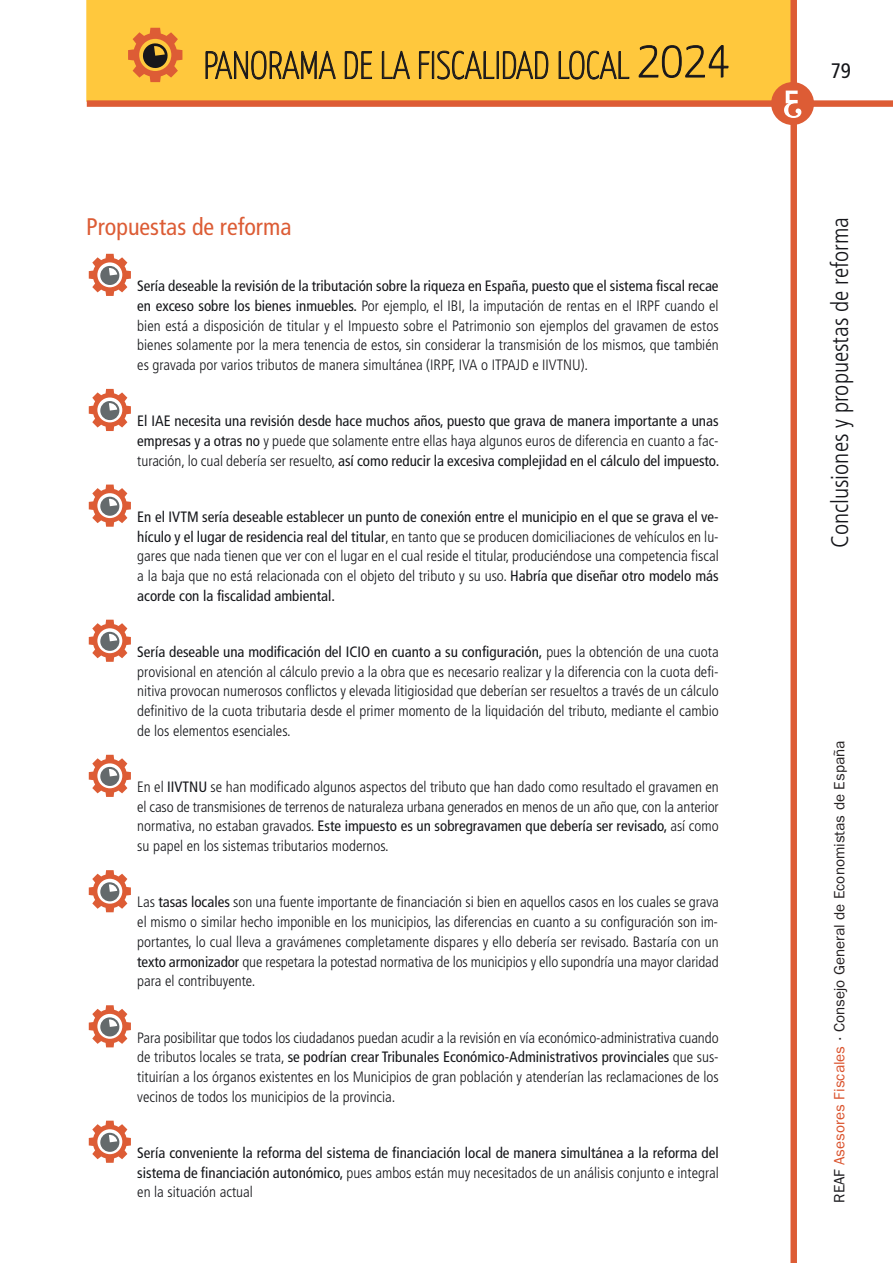
<style>
.page{position:relative;width:893px;height:1263px;background:#fff}
.page>*{position:absolute;margin:0;border:0;box-sizing:border-box;transform-origin:0 0}
.t1{font:100 38.55px "Yanone Kaffeesatz";color:#18171b}
.t2{font:300 condensed 24px "Frutiger";color:#15161a}
.t3{font:condensed 24px "Frutiger";color:#dc5c35}
.t4{font:condensed 21px "Frutiger";color:#15161a}
.t5{font:300 condensed 15px/19.6px "Frutiger";color:#15161a;text-align:justify}
.t6{font:condensed 15px/19.6px "Frutiger";color:#15161a;text-align:justify}
.t7{font:15px "Franklin Gothic";color:#231f20}
.s1{font-size:52.35px}
.s2{font-weight:400}
.s3{font-weight:300}
.s4{color:#18171b}
.s5{color:#da512b}
</style>
<div class="page">
<div style="left:86px;top:0;width:704px;height:102px;background:#ffc83d"></div>
<div style="left:790px;top:0;width:7px;height:1263px;background:#dd5c35"></div>
<div style="left:87px;top:100px;width:806px;height:7px;background:#dd5c35"></div>
<div style="left:771px;top:82px;width:43px;height:43px;background:#dd5c35;border-radius:50%"></div>
<svg style="left:784px;top:91px;width:17px;height:27px"></svg>
<svg style="left:128px;top:28px;width:54px;height:54px;background:#d18435"></svg>
<svg style="left:89px;top:485px;width:42px;height:42px"></svg>
<svg style="left:89px;top:620px;width:42px;height:42px"></svg>
<svg style="left:89px;top:755px;width:42px;height:42px"></svg>
<svg style="left:89px;top:870px;width:42px;height:42px"></svg>
<svg style="left:89px;top:1005px;width:42px;height:42px"></svg>
<svg style="left:89px;top:254px;width:42px;height:42px"></svg>
<svg style="left:89px;top:389px;width:42px;height:42px"></svg>
<svg style="left:89px;top:1121px;width:42px;height:42px"></svg>
<h1 class="t1" style="left:204px;top:51px;width:528px">PANORAMA DE LA FISCALIDAD LOCAL <span class="s1">2024</span></h1>
<h2 class="t3" style="left:86px;top:215px;width:207px">Propuestas de reforma</h2>
<p class="t5" style="left:137px;top:277px;width:583px"><span class="s2">Sería deseable la revisión de la tributación sobre la riqueza en España, puesto que el sistema fiscal recae en exceso sobre los bienes inmuebles.</span> Por ejemplo, el IBI, la imputación de rentas en el IRPF cuando el bien está a disposición de titular y el Impuesto sobre el Patrimonio son ejemplos del gravamen de estos bienes solamente por la mera tenencia de estos, sin considerar la transmisión de los mismos, que también es gravada por varios tributos de manera simultánea (IRPF, IVA o ITPAJD e IIVTNU).</p>
<p class="t6" style="left:137px;top:412px;width:583px">El IAE necesita una revisión desde hace muchos años, puesto que grava de manera importante a unas empresas y a otras no <span class="s3">y puede que solamente entre ellas haya algunos euros de diferencia en cuanto a fac&shy;turación, lo cual debería ser resuelto,</span> así como reducir la excesiva complejidad en el cálculo del impuesto.</p>
<p class="t5" style="left:137px;top:508px;width:583px"><span class="s2">En el IVTM sería deseable establecer un punto de conexión entre el municipio en el que se grava el ve&shy;hículo y el lugar de residencia real del titular</span>, en tanto que se producen domiciliaciones de vehículos en lu&shy;gares que nada tienen que ver con el lugar en el cual reside el titular, produciéndose una competencia fiscal a la baja que no está relacionada con el objeto del tributo y su uso. <span class="s2">Habría que diseñar otro modelo más acorde con la fiscalidad ambiental.</span></p>
<p class="t5" style="left:137px;top:643px;width:583px"><span class="s2">Sería deseable una modificación del ICIO en cuanto a su configuración,</span> pues la obtención de una cuota provisional en atención al cálculo previo a la obra que es necesario realizar y la diferencia con la cuota defi&shy;nitiva provocan numerosos conflictos y elevada litigiosidad que deberían ser resueltos a través de un cálculo definitivo de la cuota tributaria desde el primer momento de la liquidación del tributo, mediante el cambio de los elementos esenciales.</p>
<p class="t5" style="left:137px;top:778px;width:583px">En el <span class="s2">IIVTNU</span> se han modificado algunos aspectos del tributo que han dado como resultado el gravamen en el caso de transmisiones de terrenos de naturaleza urbana generados en menos de un año que, con la anterior normativa, no estaban gravados. <span class="s2">Este impuesto es un sobregravamen que debería ser revisado,</span> así como su papel en los sistemas tributarios modernos.</p>
<p class="t5" style="left:137px;top:893px;width:583px">Las <span class="s2">tasas locales</span> son una fuente importante de financiación si bien en aquellos casos en los cuales se grava el mismo o similar hecho imponible en los municipios, las diferencias en cuanto a su configuración son im&shy;portantes, lo cual lleva a gravámenes completamente dispares y ello debería ser revisado. Bastaría con un <span class="s2">texto armonizador</span> que respetara la potestad normativa de los municipios y ello supondría una mayor claridad para el contribuyente.</p>
<p class="t5" style="left:137px;top:1028px;width:583px">Para posibilitar que todos los ciudadanos puedan acudir a la revisión en vía económico-administrativa cuando de tributos locales se trata, <span class="s2">se podrían crear Tribunales Económico-Administrativos provinciales</span> que sus&shy;tituirían a los órganos existentes en los Municipios de gran población y atenderían las reclamaciones de los vecinos de todos los municipios de la provincia.</p>
<p class="t6" style="left:137px;top:1144px;width:583px">Sería conveniente la reforma del sistema de financiación local de manera simultánea a la reforma del sistema de financiación autonómico, <span class="s3">pues ambos están muy necesitados de un análisis conjunto e integral en la situación actual</span></p>
<h3 class="t4" style="left:831px;top:61px;width:22px">79</h3>
<h2 class="t2" style="left:828px;top:548px;width:333px;rotate:-90deg">Conclusiones y propuestas de reforma</h2>
<p class="t7" style="left:830px;top:1203px;width:463px;rotate:-90deg"><span class="s4">REAF</span> <span class="s5">Asesores Fiscales</span> · Consejo General de Economistas de España</p>
</div>
